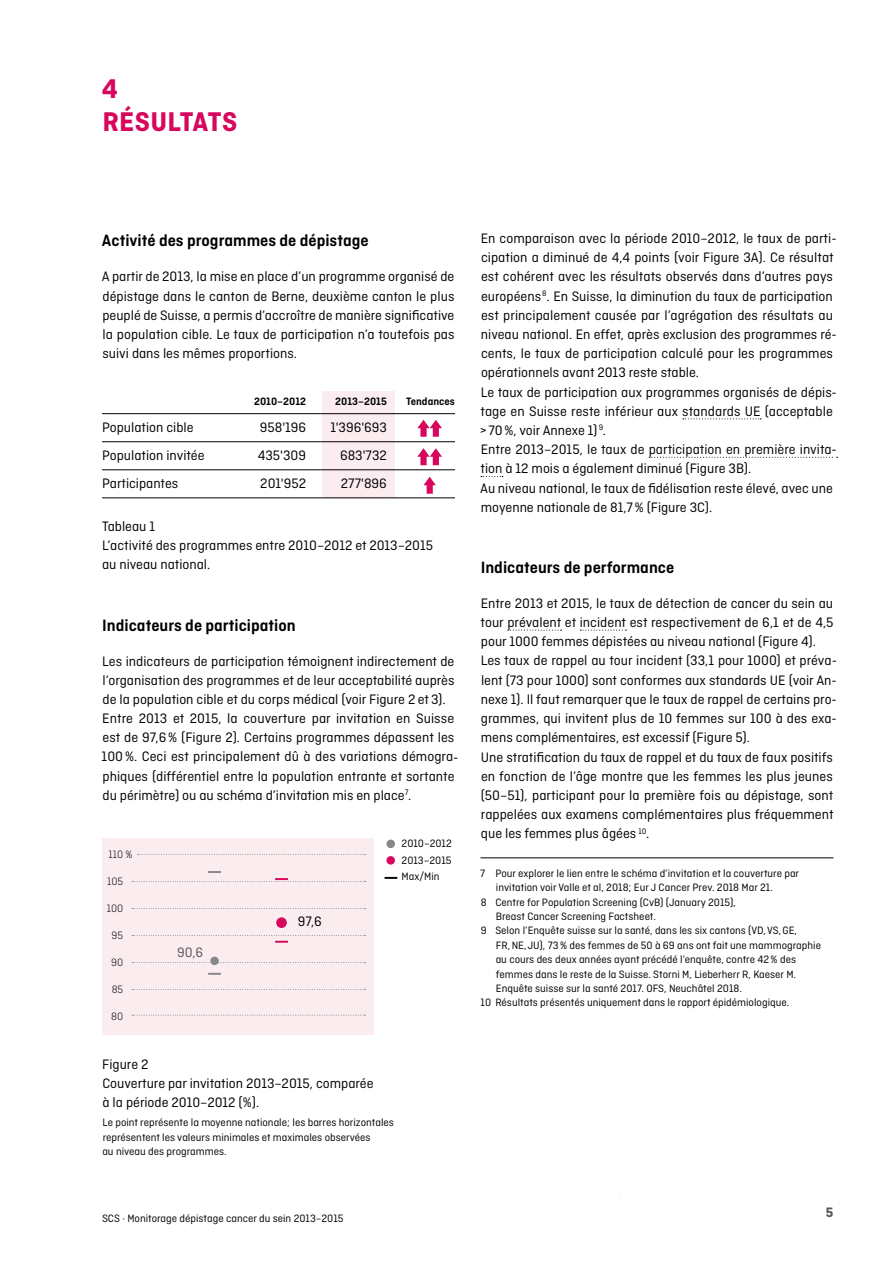
<style>
.page{position:relative;width:893px;height:1263px;background:#fff}
.page>*{position:absolute;margin:0;border:0;box-sizing:border-box;transform-origin:0 0}
.t1{font:700 28.5px/33px "Ciutadella";letter-spacing:.005em;color:#d6075c}
.t2{font:600 17.25px "Ciutadella";color:#000}
.t3{font:14.4px/19.2px "Ciutadella";color:#000}
.t4{font:14.4px "Ciutadella";color:#575756}
.t5{font:700 14.4px "Ciutadella";color:#575756}
.t6{font:11.25px/14.4px "Ciutadella";color:#000}
.t7{font:600 11.25px "Ciutadella";color:#000}
.t8{font:300 11.25px "Ciutadella";color:#000}
</style>
<div class="page">
<div style="left:322px;top:391px;width:73px;height:107px;background:#fbecef"></div>
<hr style="left:102px;top:413px;width:136px;height:1px;background:#000">
<hr style="left:238px;top:413px;width:68px;height:1px;background:#000">
<hr style="left:306px;top:413px;width:81px;height:1px;background:#000">
<hr style="left:387px;top:413px;width:68px;height:1px;background:#000">
<hr style="left:102px;top:441px;width:136px;height:1px;background:#000">
<hr style="left:238px;top:441px;width:68px;height:1px;background:#000">
<hr style="left:306px;top:441px;width:81px;height:1px;background:#000">
<hr style="left:387px;top:441px;width:68px;height:1px;background:#000">
<hr style="left:102px;top:469px;width:136px;height:1px;background:#000">
<hr style="left:238px;top:469px;width:68px;height:1px;background:#000">
<hr style="left:306px;top:469px;width:81px;height:1px;background:#000">
<hr style="left:387px;top:469px;width:68px;height:1px;background:#000">
<hr style="left:102px;top:498px;width:136px;height:1px;background:#000">
<hr style="left:238px;top:498px;width:68px;height:1px;background:#000">
<hr style="left:306px;top:498px;width:81px;height:1px;background:#000">
<hr style="left:387px;top:498px;width:68px;height:1px;background:#000">
<svg style="left:417px;top:420px;width:25px;height:17px"></svg>
<svg style="left:417px;top:448px;width:25px;height:17px"></svg>
<svg style="left:423px;top:477px;width:13px;height:17px"></svg>
<div style="left:102px;top:838px;width:271px;height:196px;background:#fbecef"></div>
<svg style="left:138px;top:854px;width:227px;height:1px"></svg>
<svg style="left:132px;top:989px;width:233px;height:1px"></svg>
<svg style="left:132px;top:1015px;width:233px;height:1px"></svg>
<svg style="left:132px;top:908px;width:233px;height:1px"></svg>
<svg style="left:132px;top:962px;width:233px;height:1px"></svg>
<div style="left:276px;top:917px;width:11px;height:11px;background:#d6075c;border-radius:50%"></div>
<div style="left:210px;top:956px;width:9px;height:9px;background:#878787;border-radius:50%"></div>
<div style="left:386px;top:839px;width:9px;height:9px;background:#878787;border-radius:50%"></div>
<div style="left:386px;top:856px;width:9px;height:9px;background:#d6075c;border-radius:50%"></div>
<svg style="left:385px;top:877px;width:12px;height:2px"></svg>
<svg style="left:132px;top:935px;width:233px;height:8px"></svg>
<svg style="left:208px;top:973px;width:13px;height:2px"></svg>
<svg style="left:132px;top:871px;width:233px;height:11px"></svg>
<svg style="left:683px;top:418px;width:78px;height:1px"></svg>
<svg style="left:649px;top:457px;width:188px;height:1px"></svg>
<svg style="left:481px;top:476px;width:22px;height:1px"></svg>
<svg style="left:508px;top:630px;width:54px;height:1px"></svg>
<svg style="left:580px;top:630px;width:46px;height:1px"></svg>
<hr style="left:480px;top:857px;width:353px;height:1px;background:#000">
<h1 class="t1" style="left:102px;top:72px;width:137px">4<br>RÉSULTATS</h1>
<p class="t2" style="left:102px;top:231px;width:268px">Activité des programmes de dépistage</p>
<p class="t3" style="left:102px;top:267px;width:354px;text-align:justify">A partir de 2013, la mise en place d’un programme organisé de dépistage dans le canton de Berne, deuxième canton le plus peuplé de Suisse, a permis d’accroître de manière significative la population cible. Le taux de participation n’a toutefois pas suivi dans les mêmes proportions.</p>
<p class="t7" style="left:254px;top:395px;width:54px">2010–2012</p>
<p class="t7" style="left:335px;top:395px;width:53px">2013–2015</p>
<p class="t7" style="left:406px;top:395px;width:50px">Tendances</p>
<p class="t3" style="left:102px;top:418px;width:93px">Population cible</p>
<p class="t3" style="left:260px;top:418px;width:48px">958'196</p>
<p class="t3" style="left:330px;top:418px;width:58px">1'396'693</p>
<p class="t3" style="left:102px;top:446px;width:104px">Population invitée</p>
<p class="t3" style="left:258px;top:446px;width:50px">435'309</p>
<p class="t3" style="left:340px;top:446px;width:48px">683'732</p>
<p class="t3" style="left:102px;top:474px;width:78px">Participantes</p>
<p class="t3" style="left:260px;top:474px;width:47px">201'952</p>
<p class="t3" style="left:341px;top:474px;width:48px">277'896</p>
<p class="t3" style="left:102px;top:517px;width:333px">Tableau 1<br>L’activité des programmes entre 2010–2012 et 2013–2015 au niveau national.</p>
<p class="t2" style="left:102px;top:615px;width:195px">Indicateurs de participation</p>
<p class="t3" style="left:102px;top:651px;width:358px">Les indicateurs de participation témoignent indirectement de l’organisation des programmes et de leur acceptabilité auprès de la population cible et du corps médical (voir Figure 2 et 3).<br>Entre 2013 et 2015, la couverture par invitation en Suisse est de 97,6% (Figure 2). Certains programmes dépassent les 100%. Ceci est principalement dû à des variations démogra&shy;phiques (différentiel entre la population entrante et sortante du périmètre) ou au schéma d’invitation mis en place<sup>7</sup>.</p>
<p class="t8" style="left:109px;top:848px;width:25px">110 %</p>
<p class="t8" style="left:107px;top:875px;width:18px">105</p>
<p class="t8" style="left:107px;top:902px;width:18px">100</p>
<p class="t8" style="left:112px;top:929px;width:13px">95</p>
<p class="t8" style="left:111px;top:956px;width:14px">90</p>
<p class="t8" style="left:112px;top:983px;width:13px">85</p>
<p class="t8" style="left:111px;top:1010px;width:14px">80</p>
<p class="t4" style="left:177px;top:944px;width:28px">90,6</p>
<p class="t3" style="left:298px;top:911px;width:25px">97,6</p>
<p class="t6" style="left:402px;top:835px;width:52px;line-height:16.5px;text-align:justify">2010–2012<br>2013–2015<br>Max/Min</p>
<p class="t3" style="left:102px;top:1054px;width:273px">Figure 2<br>Couverture par invitation 2013–2015, comparée à la période 2010–2012 (%).</p>
<p class="t6" style="left:102px;top:1115px;width:293px">Le point représente la moyenne nationale; les barres horizontales représentent les valeurs minimales et maximales observées<br>au niveau des programmes.</p>
<p class="t6" style="left:102px;top:1211px;width:243px">SCS · Monitorage dépistage cancer du sein 2013–2015</p>
<p class="t3" style="left:480px;top:229px;width:359px">En comparaison avec la période 2010–2012, le taux de parti&shy;cipation a diminué de 4,4 points (voir Figure 3A). Ce résultat est cohérent avec les résultats observés dans d’autres pays européens<sup>8</sup>. En Suisse, la diminution du taux de participation est principalement causée par l’agrégation des résultats au niveau national. En effet, après exclusion des programmes ré&shy;cents, le taux de participation calculé pour les programmes opérationnels avant 2013 reste stable.<br>Le taux de participation aux programmes organisés de dépis&shy;tage en Suisse reste inférieur aux standards UE (acceptable &gt; 70%, voir Annexe 1) <sup>9</sup>.<br>Entre 2013–2015, le taux de participation en première invita&shy;tion à 12 mois a également diminué (Figure 3B).<br>Au niveau national, le taux de fidélisation reste élevé, avec une moyenne nationale de 81,7% (Figure 3C).</p>
<p class="t2" style="left:481px;top:557px;width:195px">Indicateurs de performance</p>
<p class="t3" style="left:481px;top:593px;width:358px">Entre 2013 et 2015, le taux de détection de cancer du sein au tour prévalent et incident est respectivement de 6,1 et de 4,5 pour 1000 femmes dépistées au niveau national (Figure 4).<br>Les taux de rappel au tour incident (33,1 pour 1000) et préva&shy;lent (73 pour 1000) sont conformes aux standards UE (voir An&shy;nexe 1). Il faut remarquer que le taux de rappel de certains pro&shy;grammes, qui invitent plus de 10 femmes sur 100 à des exa&shy;mens complémentaires, est excessif (Figure 5).<br>Une stratification du taux de rappel et du taux de faux positifs en fonction de l’âge montre que les femmes les plus jeunes (50–51), participant pour la première fois au dépistage, sont rappelées aux examens complémentaires plus fréquemment que les femmes plus âgées <sup>10</sup>.</p>
<p class="t6" style="left:480px;top:866px;width:320px">7 Pour explorer le lien entre le schéma d’invitation et la couverture par</p>
<p class="t6" style="left:496px;top:880px;width:278px">invitation voir Valle et al, 2018; Eur J Cancer Prev. 2018 Mar 21.</p>
<p class="t6" style="left:481px;top:894px;width:257px">8 Centre for Population Screening (CvB) (January 2015),</p>
<p class="t6" style="left:496px;top:909px;width:161px">Breast Cancer Screening Factsheet.</p>
<p class="t6" style="left:481px;top:923px;width:318px">9 Selon l’Enquête suisse sur la santé, dans les six cantons (VD,VS,GE,</p>
<p class="t6" style="left:496px;top:938px;width:327px">FR,NE,JU), 73% des femmes de 50 à 69 ans ont fait une mammographie</p>
<p class="t6" style="left:496px;top:952px;width:302px">au cours des deux années ayant précédé l’enquête, contre 42% des</p>
<p class="t6" style="left:496px;top:966px;width:302px">femmes dans le reste de la Suisse. Storni M, Lieberherr R, Kaeser M.</p>
<p class="t6" style="left:496px;top:981px;width:247px">Enquête suisse sur la santé 2017. OFS, Neuchâtel 2018.</p>
<p class="t6" style="left:481px;top:995px;width:310px">10 Résultats présentés uniquement dans le rapport épidémiologique.</p>
<p class="t5" style="left:826px;top:1204px;width:9px">5</p>
</div>
